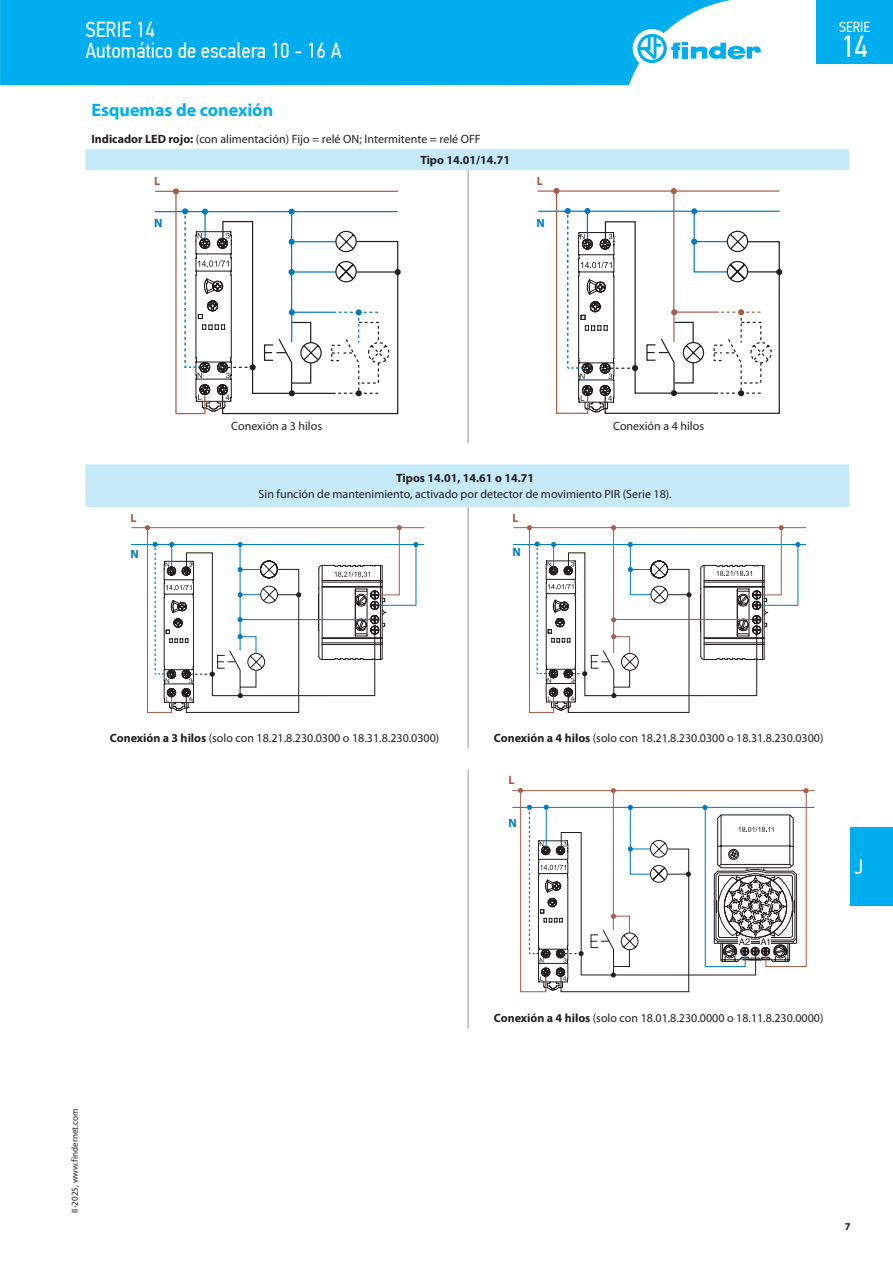
<style>
.page{position:relative;width:893px;height:1263px;background:#fff}
.page>*{position:absolute;margin:0;border:0;box-sizing:border-box;transform-origin:0 0}
.t1{font:30.3px "PF Din Text Cond Pro";color:#fff}
.t2{font:21.75px/21px "PF Din Text Cond Pro";color:#fff}
.t3{font:21px "PF Din Text Cond Pro";color:#fff}
.t4{font:700 18px "Myriad Pro";color:#00aeef}
.t5{font:14.55px "PF Din Text Cond Pro";color:#fff}
.t6{font:12px/21.3px "Myriad Pro";color:#231f20}
.t7{font:700 12px "Myriad Pro";color:#231f20}
.t8{font:700 12px "Myriad Pro";color:#007ac2}
.t9{font:700 12px "Myriad Pro";color:#a65d4a}
.t10{font:700 10.5px "Myriad Pro";color:#231f20}
.t11{font:9px "Myriad Pro";color:#231f20}
.s1{font-weight:700}
</style>
<div class="page">
<div style="left:0;top:0;width:731px;height:85px;background:#00aeef"></div>
<div style="left:633px;top:29px;width:38px;height:39px;background:#fff;border-radius:50%"></div>
<svg style="left:637px;top:34px;width:124px;height:29px"></svg>
<div style="left:816px;top:0;width:77px;height:64px;background:#00aeef"></div>
<div style="left:850px;top:827px;width:43px;height:79px;background:#00aeef"></div>
<svg style="left:85px;top:149px;width:764px;height:358px"></svg>
<hr style="left:468px;top:170px;width:1px;height:273px;background:#939598">
<hr style="left:468px;top:507px;width:1px;height:220px;background:#939598">
<svg style="left:468px;top:727px;width:1px;height:21px"></svg>
<hr style="left:468px;top:770px;width:1px;height:237px;background:#939598">
<svg style="left:468px;top:1007px;width:1px;height:21px"></svg>
<hr style="left:155px;top:191px;width:243px;height:1px;background:#a65d4a">
<hr style="left:155px;top:211px;width:242px;height:1px;background:#007ac2">
<svg style="left:173px;top:188px;width:228px;height:226px"></svg>
<hr style="left:538px;top:190px;width:241px;height:2px;background:#a65d4a">
<hr style="left:538px;top:211px;width:241px;height:1px;background:#007ac2">
<svg style="left:553px;top:188px;width:229px;height:226px"></svg>
<hr style="left:131px;top:527px;width:293px;height:1px;background:#a65d4a">
<hr style="left:131px;top:544px;width:293px;height:1px;background:#007ac2">
<svg style="left:145px;top:525px;width:273px;height:188px"></svg>
<hr style="left:513px;top:527px;width:293px;height:1px;background:#a65d4a">
<hr style="left:513px;top:544px;width:293px;height:1px;background:#007ac2">
<svg style="left:527px;top:525px;width:273px;height:188px"></svg>
<hr style="left:512px;top:790px;width:302px;height:1px;background:#a65d4a">
<hr style="left:512px;top:807px;width:302px;height:1px;background:#007ac2">
<svg style="left:518px;top:788px;width:290px;height:204px"></svg>
<h2 class="t2" style="left:85px;top:19px;width:258px">SERIE 14<br>Automático de escalera 10 - 16 A</h2>
<p class="t5" style="left:839px;top:19px;width:32px">SERIE</p>
<h1 class="t1" style="left:841px;top:28px;width:28px">14</h1>
<h3 class="t4" style="left:91px;top:98px;width:183px">Esquemas de conexión</h3>
<p class="t6" style="left:420px;top:128px;width:91px;text-indent:-329px"><span class="s1">Indicador LED rojo:</span> (con alimentación) Fijo = relé ON; Intermitente = relé OFF<br><span class="s1">Tipo 14.01/14.71</span></p>
<p class="t9" style="left:154px;top:173px;width:8px">L</p>
<p class="t9" style="left:537px;top:173px;width:8px">L</p>
<p class="t8" style="left:154px;top:215px;width:10px">N</p>
<p class="t8" style="left:537px;top:215px;width:10px">N</p>
<p class="t9" style="left:131px;top:510px;width:8px">L</p>
<p class="t8" style="left:130px;top:546px;width:10px">N</p>
<p class="t6" style="left:231px;top:415px;width:92px">Conexión a 3 hilos</p>
<p class="t6" style="left:613px;top:415px;width:92px">Conexión a 4 hilos</p>
<p class="t7" style="left:396px;top:470px;width:139px">Tipos 14.01, 14.61 o 14.71</p>
<p class="t6" style="left:259px;top:483px;width:415px">Sin función de mantenimiento, activado por detector de movimiento PIR (Serie 18).</p>
<p class="t9" style="left:512px;top:510px;width:8px">L</p>
<p class="t8" style="left:512px;top:544px;width:10px">N</p>
<p class="t6" style="left:110px;top:727px;width:331px"><span class="s1">Conexión a 3 hilos</span> (solo con 18.21.8.230.0300 o 18.31.8.230.0300)</p>
<p class="t6" style="left:494px;top:727px;width:331px"><span class="s1">Conexión a 4 hilos</span> (solo con 18.21.8.230.0300 o 18.31.8.230.0300)</p>
<p class="t9" style="left:509px;top:772px;width:8px">L</p>
<p class="t8" style="left:509px;top:815px;width:10px">N</p>
<h3 class="t3" style="left:855px;top:855px;width:10px">J</h3>
<p class="t11" style="left:69px;top:1213px;width:105px;rotate:-90deg">II-2025, www.findernet.com</p>
<p class="t6" style="left:494px;top:1007px;width:331px"><span class="s1">Conexión a 4 hilos</span> (solo con 18.01.8.230.0000 o 18.11.8.230.0000)</p>
<p class="t10" style="left:845px;top:1219px;width:7px">7</p>
</div>
